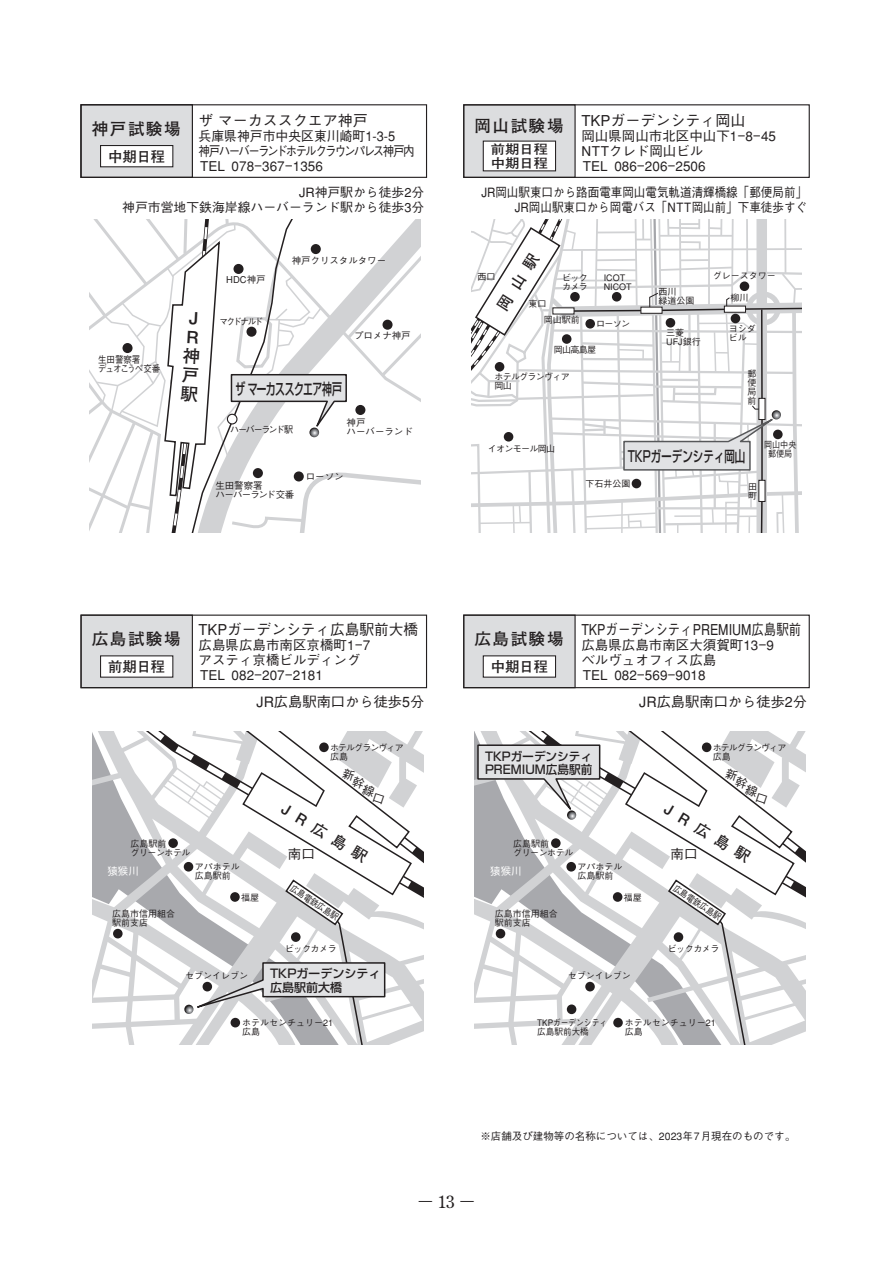
<style>
.page{position:relative;width:893px;height:1263px;background:#fff}
.page>*{position:absolute;margin:0;border:0;box-sizing:border-box;transform-origin:0 0}
.t1{font:700 17.25px/18.9px "Futo Go B101";color:#231f20}
.t2{font:700 17.25px "Futo Min A101";color:#231f20}
.t3{font:700 16.5px "Futo Go B101";letter-spacing:.1em;color:#231f20}
.t4{font:500 15.75px "Shin Go";letter-spacing:-.065em;color:#231f20;scale:.63 1}
.t5{font:500 15px "Gothic BBB";color:#231f20}
.t6{font:500 15px "Gothic BBB";color:#231f20;scale:.83 1}
.t7{font:500 15px "Shin Go";color:#231f20;scale:.7 1}
.t8{font:700 15px "Futo Go B101";color:#231f20}
.t9{font:500 14.25px "Gothic BBB";color:#231f20}
.t10{font:700 14.25px "Futo Go B101";color:#231f20}
.t11{font:500 13.5px/15px "Gothic BBB";color:#231f20}
.t12{font:500 13.5px/15px "Gothic BBB";color:#231f20;scale:.95 1}
.t13{font:500 12.9px/15px "Gothic BBB";color:#231f20;text-align:right;scale:.9 1}
.t14{font:500 12.9px/15px "Gothic BBB";color:#231f20;text-align:right}
.t15{font:700 12.9px/14px "Futo Go B101";color:#231f20;scale:1.11 1}
.t16{font:500 12px/13.5px "Shin Go";color:#231f20}
.t17{font:500 12px "Gothic BBB";color:#231f20}
.t18{font:500 10.5px "Gothic BBB";color:#231f20}
.t19{font:500 10.5px "Gothic BBB";color:#fff}
.t20{font:500 9.45px "Gothic BBB";letter-spacing:-.005em;color:#231f20}
.t21{font:500 9.45px/9.4px "Gothic BBB";letter-spacing:-.005em;color:#231f20;scale:.9 1}
.t22{font:500 9.45px/9.4px "Gothic BBB";letter-spacing:-.045em;color:#231f20}
.t23{font:500 9.45px "Gothic BBB";letter-spacing:-.135em;color:#231f20;scale:.95 1}
.t24{font:500 9px/9px "Gothic BBB";color:#231f20}
.t25{font:500 9px/9px "Gothic BBB";color:#231f20;text-align:center;scale:.9 1}
.t26{font:500 9px/9px "Gothic BBB";letter-spacing:-.05em;color:#231f20}
.t27{font:500 9px/9px "Gothic BBB";letter-spacing:-.1em;color:#231f20}
.t28{font:500 9px/9px "Gothic BBB";letter-spacing:-.075em;color:#231f20}
.t29{font:500 9px "Gothic BBB";color:#231f20;scale:.88 1}
</style>
<div class="page">
<svg style="left:90px;top:219px;width:330px;height:313px"></svg>
<div style="left:227px;top:414px;width:11px;height:10px;background:#fff;border:1px solid #231f20;border-radius:50%"></div>
<div style="left:80px;top:104px;width:113px;height:74px;background:#dcdddf;border:1px solid #231f20"></div>
<div style="left:80px;top:104px;width:347px;height:74px;border:1px solid #231f20"></div>
<div style="left:100px;top:145px;width:73px;height:22px;background:#fff;border:1px solid #231f20"></div>
<svg style="left:92px;top:731px;width:331px;height:313px"></svg>
<div style="left:319px;top:742px;width:10px;height:10px;background:#231f20;border-radius:50%"></div>
<div style="left:230px;top:892px;width:10px;height:10px;background:#231f20;border-radius:50%"></div>
<div style="left:203px;top:982px;width:9px;height:9px;background:#231f20;border-radius:50%"></div>
<div style="left:231px;top:1018px;width:9px;height:9px;background:#231f20;border-radius:50%"></div>
<div style="left:184px;top:862px;width:9px;height:9px;background:#231f20;border-radius:50%"></div>
<div style="left:168px;top:838px;width:10px;height:10px;background:#231f20;border-radius:50%"></div>
<div style="left:291px;top:932px;width:10px;height:10px;background:#231f20;border-radius:50%"></div>
<div style="left:113px;top:929px;width:10px;height:9px;background:#231f20;border-radius:50%"></div>
<div style="left:80px;top:615px;width:113px;height:73px;background:#dcdddf;border:1px solid #231f20"></div>
<div style="left:80px;top:615px;width:347px;height:73px;border:1px solid #231f20"></div>
<div style="left:100px;top:655px;width:73px;height:23px;background:#fff"></div>
<div style="left:463px;top:104px;width:113px;height:74px;background:#dcdddf"></div>
<div style="left:463px;top:104px;width:347px;height:74px;border:1px solid #231f20"></div>
<div style="left:483px;top:141px;width:73px;height:30px;background:#fff;border:1px solid #231f20"></div>
<div style="left:463px;top:615px;width:113px;height:73px;background:#dcdddf"></div>
<div style="left:463px;top:615px;width:347px;height:73px;border:1px solid #231f20"></div>
<div style="left:483px;top:655px;width:73px;height:23px;background:#fff"></div>
<svg style="left:475px;top:731px;width:331px;height:313px"></svg>
<div style="left:567px;top:1004px;width:9px;height:10px;background:#231f20;border-radius:50%"></div>
<svg style="left:471px;top:219px;width:331px;height:313px"></svg>
<p class="t3" style="left:92px;top:119px;width:91px">神戸試験場</p>
<p class="t10" style="left:108px;top:148px;width:58px">中期日程</p>
<p class="t5" style="left:199px;top:112px;width:171px">ザ マーカススクエア神戸</p>
<p class="t12" style="left:199px;top:129px;width:229px">兵庫県神戸市中央区東川崎町1-3-5<br>神戸ハーバーランドホテルクラウンパレス神戸内<br>TEL 078－367－1356</p>
<p class="t14" style="left:122px;top:185px;width:304px">JR神戸駅から徒歩2分<br>神戸市営地下鉄海岸線ハーバーランド駅から徒歩3分</p>
<p class="t5" style="left:581px;top:112px;width:166px">TKPガーデンシティ岡山</p>
<p class="t11" style="left:581px;top:129px;width:196px">岡山県岡山市北区中山下1－8－45<br>NTTクレド岡山ビル<br>TEL 086－206－2506</p>
<p class="t3" style="left:474px;top:117px;width:91px">岡山試験場</p>
<p class="t15" style="left:491px;top:142px;width:53px">前期日程中期日程</p>
<p class="t13" style="left:481px;top:185px;width:363px">JR岡山駅東口から路面電車岡山電気軌道清輝橋線「郵便局前」<br>JR岡山駅東口から岡電バス「NTT岡山前」下車徒歩すぐ</p>
<p class="t20" style="left:292px;top:255px;width:96px">神戸クリスタルタワー</p>
<p class="t20" style="left:226px;top:275px;width:41px">HDC神戸</p>
<p class="t24" style="left:477px;top:273px;width:19px">西口</p>
<p class="t24" style="left:562px;top:274px;width:27px">ビックカメラ</p>
<p class="t24" style="left:528px;top:300px;width:19px">東口</p>
<p class="t24" style="left:604px;top:274px;width:29px">ICOT<br>NICOT</p>
<p class="t24" style="left:713px;top:272px;width:64px">グレースタワー</p>
<p class="t24" style="left:658px;top:287px;width:37px">西川<br>緑道公園</p>
<p class="t24" style="left:731px;top:293px;width:19px">柳川</p>
<p class="t21" style="left:98px;top:355px;width:70px">生田警察署<br>デュオこうべ交番</p>
<p class="t1" style="left:185px;top:308px;width:15px;rotate:3deg">J<br>R神戸駅</p>
<p class="t21" style="left:220px;top:317px;width:50px">マクドナルド</p>
<p class="t20" style="left:354px;top:331px;width:58px">プロメナ神戸</p>
<p class="t4" style="left:235px;top:378px;width:171px">ザ マーカススクエア神戸</p>
<p class="t24" style="left:544px;top:316px;width:37px">岡山駅前</p>
<p class="t24" style="left:596px;top:320px;width:35px">ローソン</p>
<p class="t24" style="left:554px;top:345px;width:44px">岡山高島屋</p>
<p class="t28" style="left:494px;top:373px;width:77px">ホテルグランヴィア岡山</p>
<p class="t24" style="left:666px;top:328px;width:36px">三菱<br>UFJ銀行</p>
<p class="t24" style="left:729px;top:324px;width:28px">ヨシダビル</p>
<p class="t24" style="left:747px;top:369px;width:10px;text-align:justify">郵便局前</p>
<p class="t20" style="left:347px;top:417px;width:20px">神戸</p>
<p class="t23" style="left:230px;top:425px;width:68px">ハーバーランド駅</p>
<p class="t20" style="left:347px;top:426px;width:68px">ハーバーランド</p>
<p class="t28" style="left:488px;top:444px;width:69px">イオンモール岡山</p>
<p class="t7" style="left:628px;top:447px;width:170px">TKPガーデンシティ岡山</p>
<p class="t25" style="left:764px;top:440px;width:37px">岡山中央郵便局</p>
<p class="t22" style="left:216px;top:481px;width:80px">生田警察署<br>ハーバーランド交番</p>
<p class="t20" style="left:306px;top:471px;width:39px">ローソン</p>
<p class="t24" style="left:585px;top:479px;width:46px">下石井公園</p>
<p class="t24" style="left:748px;top:483px;width:10px">田町</p>
<p class="t3" style="left:92px;top:629px;width:91px">広島試験場</p>
<p class="t10" style="left:108px;top:659px;width:58px">前期日程</p>
<p class="t5" style="left:199px;top:620px;width:221px">TKPガーデンシティ広島駅前大橋</p>
<p class="t11" style="left:199px;top:638px;width:173px">広島県広島市南区京橋町1－7アスティ京橋ビルディング<br>TEL 082－207－2181</p>
<p class="t3" style="left:474px;top:629px;width:91px">広島試験場</p>
<p class="t10" style="left:491px;top:659px;width:58px">中期日程</p>
<p class="t6" style="left:581px;top:620px;width:267px">TKPガーデンシティPREMIUM広島駅前</p>
<p class="t11" style="left:581px;top:638px;width:194px">広島県広島市南区大須賀町13－9ベルヴュオフィス広島<br>TEL 082－569－9018</p>
<p class="t9" style="left:257px;top:693px;width:169px">JR広島駅南口から徒歩5分</p>
<p class="t9" style="left:639px;top:693px;width:169px">JR広島駅南口から徒歩2分</p>
<p class="t26" style="left:130px;top:839px;width:62px">広島駅前<br>グリーンホテル</p>
<p class="t19" style="left:108px;top:865px;width:33px">猿猴川</p>
<p class="t24" style="left:195px;top:862px;width:46px">アパホテル広島駅前</p>
<p class="t27" style="left:330px;top:743px;width:75px">ホテルグランヴィア広島</p>
<p class="t17" style="left:343px;top:773px;width:49px;rotate:18deg">新幹線口</p>
<p class="t8" style="left:287px;top:800px;width:98px;rotate:31deg">J R 広 島 駅</p>
<p class="t11" style="left:288px;top:847px;width:28px">南口</p>
<p class="t16" style="left:485px;top:749px;width:109px">TKPガーデンシティ<br>PREMIUM広島駅前</p>
<p class="t26" style="left:513px;top:839px;width:62px">広島駅前<br>グリーンホテル</p>
<p class="t19" style="left:490px;top:865px;width:33px">猿猴川</p>
<p class="t24" style="left:578px;top:862px;width:46px">アパホテル広島駅前</p>
<p class="t27" style="left:713px;top:743px;width:75px">ホテルグランヴィア広島</p>
<p class="t17" style="left:726px;top:773px;width:49px;rotate:18deg">新幹線口</p>
<p class="t8" style="left:670px;top:800px;width:98px;rotate:31deg">J R 広 島 駅</p>
<p class="t11" style="left:671px;top:847px;width:28px">南口</p>
<p class="t24" style="left:112px;top:910px;width:64px">広島市信用組合駅前支店</p>
<p class="t24" style="left:241px;top:893px;width:19px">福屋</p>
<p class="t29" style="left:294px;top:883px;width:65px;rotate:34deg">広島電鉄広島駅</p>
<p class="t24" style="left:495px;top:910px;width:64px">広島市信用組合駅前支店</p>
<p class="t24" style="left:624px;top:893px;width:19px">福屋</p>
<p class="t29" style="left:677px;top:883px;width:65px;rotate:34deg">広島電鉄広島駅</p>
<p class="t24" style="left:285px;top:944px;width:53px">ビックカメラ</p>
<p class="t24" style="left:668px;top:944px;width:53px">ビックカメラ</p>
<p class="t16" style="left:270px;top:966px;width:112px">TKPガーデンシティ広島駅前大橋</p>
<p class="t24" style="left:185px;top:972px;width:64px">セブンイレブン</p>
<p class="t24" style="left:242px;top:1018px;width:92px">ホテルセンチュリー21広島</p>
<p class="t24" style="left:568px;top:972px;width:64px">セブンイレブン</p>
<p class="t24" style="left:625px;top:1018px;width:92px">ホテルセンチュリー21広島</p>
<p class="t25" style="left:537px;top:1018px;width:79px;text-align:left">TKPガーデンシティ広島駅前大橋</p>
<p class="t18" style="left:480px;top:1130px;width:316px">※店舗及び建物等の名称については、2023年7月現在のものです。</p>
<p class="t2" style="left:417px;top:1190px;width:60px">－13－</p>
</div>
